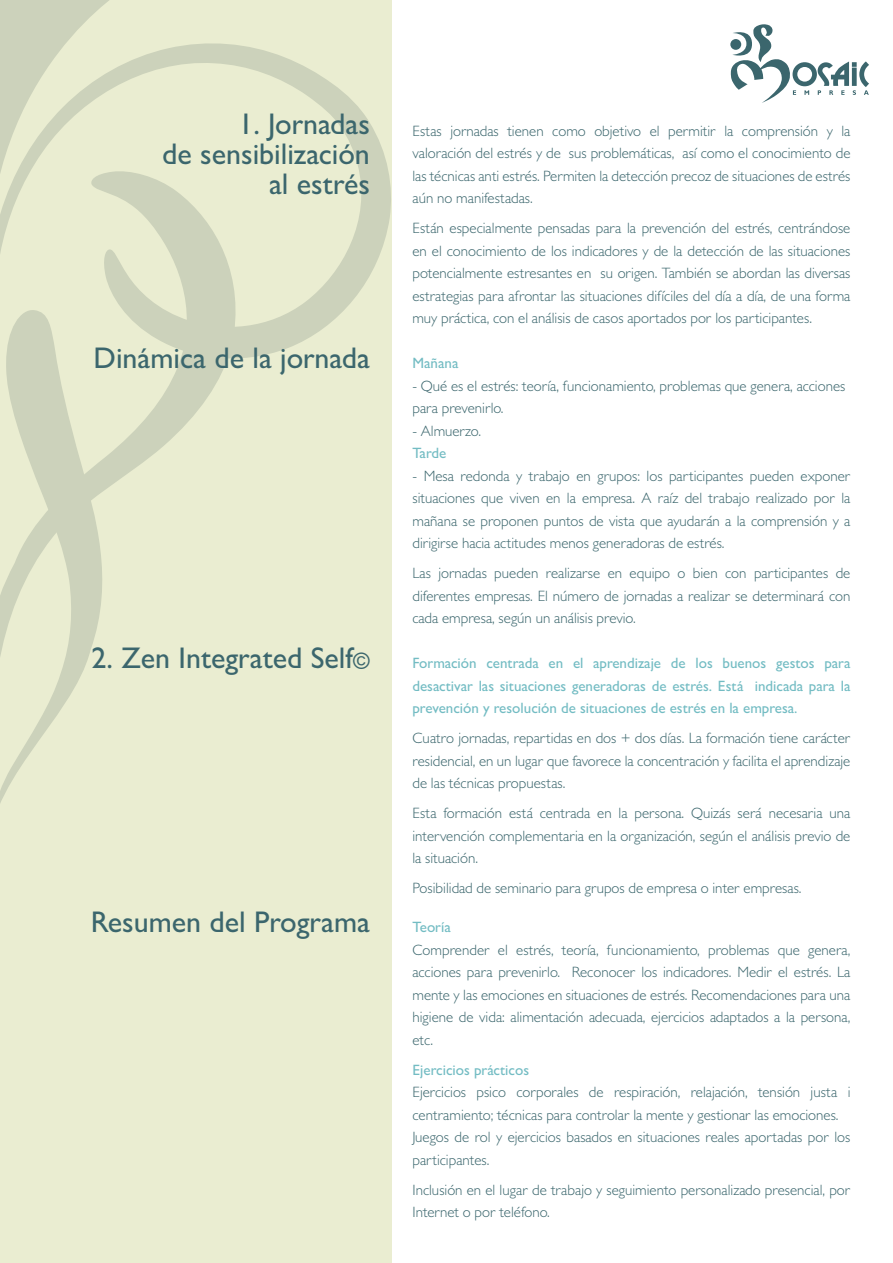
<style>
.page{position:relative;width:893px;height:1263px;background:#fff}
.page>*{position:absolute;margin:0;border:0;box-sizing:border-box;transform-origin:0 0}
.t1{font:500 30px/30px "Gill Sans MT Std";color:#3b666d;text-align:right}
.t2{font:300 15px/22.5px "Gill Sans MT Std";color:#3b666d;text-align:justify}
.t3{font:500 15px/22.5px "Gill Sans MT Std";color:#73bcc3;text-align:justify}
.s1{font-size:22.5px}
</style>
<div class="page">
<div style="left:0;top:0;width:391px;height:1263px;background:#eaedd1"></div>
<svg style="left:0;top:0;width:109px;height:39px;fill:#ccd2bb"></svg>
<svg style="left:0;top:613px;width:100px;height:190px"></svg>
<svg style="left:0;top:39px;width:392px;height:574px"></svg>
<svg style="left:730px;top:24px;width:139px;height:79px"></svg>
<h1 class="t1" style="left:162px;top:108px;width:209px">1. Jornadas<br>de sensibilización al estrés</h1>
<h1 class="t1" style="left:94px;top:342px;width:278px">Dinámica de la jornada</h1>
<h1 class="t1" style="left:91px;top:642px;width:280px">2. Zen Integrated Self<span class="s1">©</span></h1>
<h1 class="t1" style="left:91px;top:906px;width:281px">Resumen del Programa</h1>
<p class="t2" style="left:412px;top:119px;width:440px">Estas jornadas tienen como objetivo el permitir la comprensión y la valoración del estrés y de sus problemáticas, así como el conocimiento de las técnicas anti estrés. Permiten la detección precoz de situaciones de estrés aún no manifestadas.</p>
<p class="t2" style="left:412px;top:217px;width:439px">Están especialmente pensadas para la prevención del estrés, centrándose en el conocimiento de los indicadores y de la detección de las situaciones potencialmente estresantes en su origen. También se abordan las diversas estrategias para afrontar las situaciones difíciles del día a día, de una forma muy práctica, con el análisis de casos aportados por los participantes.</p>
<p class="t3" style="left:412px;top:352px;width:47px">Mañana</p>
<p class="t2" style="left:412px;top:374px;width:434px">- Qué es el estrés: teoría, funcionamiento, problemas que genera, acciones para prevenirlo.</p>
<p class="t2" style="left:412px;top:419px;width:70px">- Almuerzo.</p>
<p class="t3" style="left:412px;top:442px;width:35px">Tarde</p>
<p class="t2" style="left:412px;top:464px;width:440px">- Mesa redonda y trabajo en grupos: los participantes pueden exponer situaciones que viven en la empresa. A raíz del trabajo realizado por la mañana se proponen puntos de vista que ayudarán a la comprensión y a dirigirse hacia actitudes menos generadoras de estrés.</p>
<p class="t2" style="left:412px;top:562px;width:439px">Las jornadas pueden realizarse en equipo o bien con participantes de diferentes empresas. El número de jornadas a realizar se determinará con cada empresa, según un análisis previo.</p>
<p class="t3" style="left:412px;top:652px;width:439px">Formación centrada en el aprendizaje de los buenos gestos para desactivar las situaciones generadoras de estrés. Está indicada para la prevención y resolución de situaciones de estrés en la empresa.</p>
<p class="t2" style="left:412px;top:727px;width:439px">Cuatro jornadas, repartidas en dos + dos días. La formación tiene carácter residencial, en un lugar que favorece la concentración y facilita el aprendizaje de las técnicas propuestas.</p>
<p class="t2" style="left:412px;top:802px;width:439px">Esta formación está centrada en la persona. Quizás será necesaria una intervención complementaria en la organización, según el análisis previo de la situación.</p>
<p class="t2" style="left:412px;top:877px;width:391px">Posibilidad de seminario para grupos de empresa o inter empresas.</p>
<p class="t3" style="left:412px;top:916px;width:40px">Teoría</p>
<p class="t2" style="left:412px;top:938px;width:439px">Comprender el estrés, teoría, funcionamiento, problemas que genera, acciones para prevenirlo. Reconocer los indicadores. Medir el estrés. La mente y las emociones en situaciones de estrés. Recomendaciones para una higiene de vida: alimentación adecuada, ejercicios adaptados a la persona, etc.</p>
<p class="t3" style="left:412px;top:1058px;width:118px">Ejercicios prácticos</p>
<p class="t2" style="left:412px;top:1081px;width:439px;text-align:left">Ejercicios psico corporales de respiración, relajación, tensión justa i centramiento; técnicas para controlar la mente y gestionar las emociones.<br>Juegos de rol y ejercicios basados en situaciones reales aportadas por los participantes.</p>
<p class="t2" style="left:412px;top:1178px;width:439px">Inclusión en el lugar de trabajo y seguimiento personalizado presencial, por<br>Internet o por teléfono.</p>
</div>
